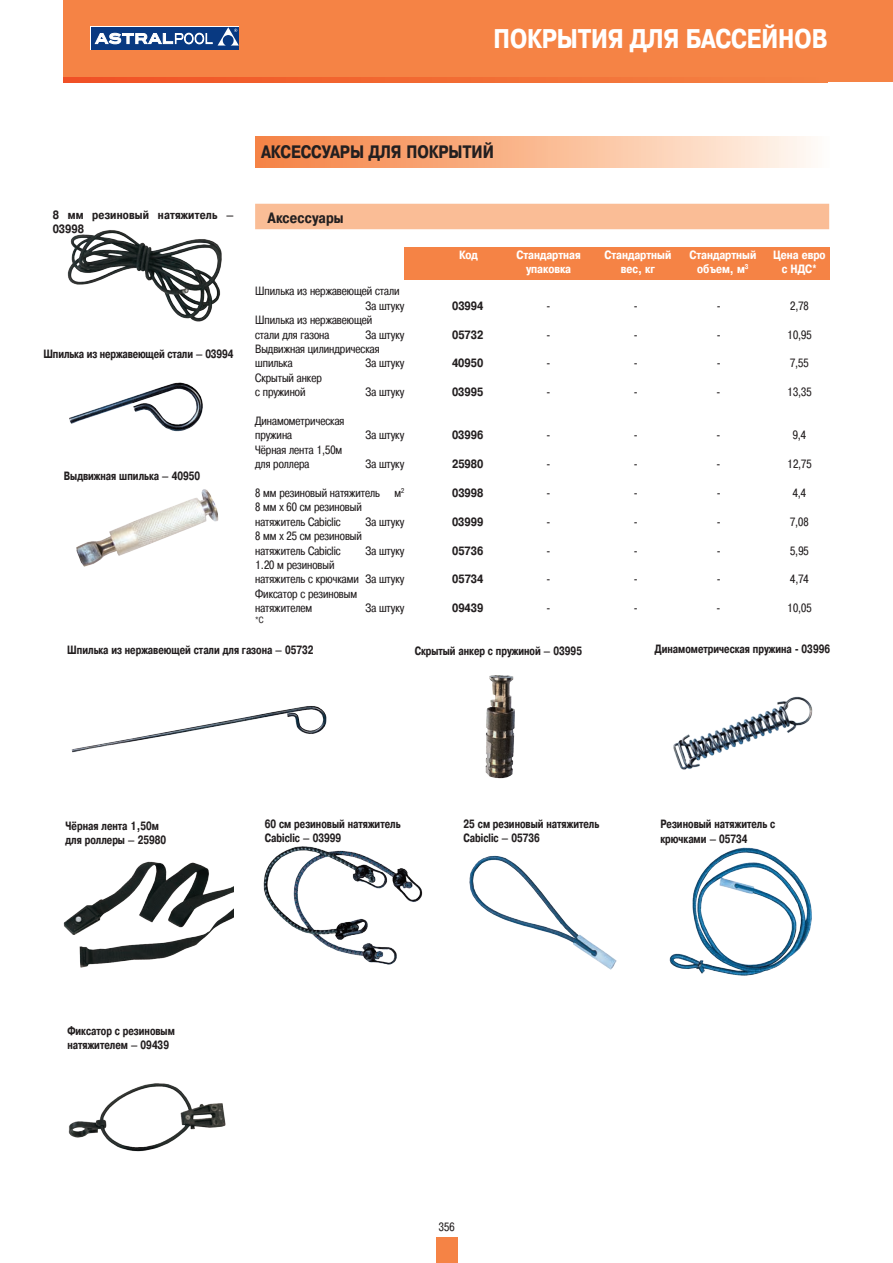
<style>
.page{position:relative;width:893px;height:1263px;background:#fff}
.page>*{position:absolute;margin:0;border:0;box-sizing:border-box;transform-origin:0 0}
.t1{font:700 27px "Pragmatica Cond C";color:#fff}
.t2{font:700 18px "Pragmatica Cond C";color:#231f20}
.t3{font:700 15px "Pragmatica Cond C";letter-spacing:.01em;color:#231f20}
.t4{font:12px/14.4px "Pragmatica Cond C";color:#231f20}
.t5{font:700 12px/14.4px "Pragmatica Cond C";color:#231f20;scale:.91 1}
.t6{font:700 12px/14.4px "Pragmatica Cond C";color:#231f20}
.t7{font:700 12px "Pragmatica Cond C";color:#fff}
.t8{font:9px "Pragmatica Cond C";color:#231f20}
</style>
<div class="page">
<div style="left:436px;top:1237px;width:21px;height:26px;background:#f58345"></div>
<div style="left:64px;top:0;width:829px;height:77px;background:#f58345"></div>
<div style="left:827px;top:74px;width:66px;height:8px;background:#f58345"></div>
<svg style="left:64px;top:78px;width:763px;height:4px"></svg>
<div style="left:91px;top:27px;width:148px;height:23px;background:#083981"></div>
<svg style="left:95px;top:27px;width:144px;height:19px"></svg>
<div style="left:255px;top:204px;width:574px;height:25px;background:#fabd96"></div>
<img style="left:485px;top:675px;width:30px;height:104px">
<img style="left:263px;top:846px;width:160px;height:119px">
<img style="left:669px;top:847px;width:143px;height:129px">
<img style="left:68px;top:1083px;width:158px;height:69px">
<img style="left:469px;top:855px;width:148px;height:115px">
<img style="left:71px;top:706px;width:256px;height:47px">
<img style="left:64px;top:861px;width:170px;height:107px">
<img style="left:673px;top:696px;width:140px;height:74px">
<img style="left:67px;top:230px;width:155px;height:92px">
<img style="left:69px;top:382px;width:134px;height:50px">
<img style="left:76px;top:489px;width:143px;height:78px">
<div style="left:404px;top:247px;width:425px;height:33px;background:#f58345"></div>
<div style="left:255px;top:137px;width:574px;height:30px;background:linear-gradient(to right,#f57f3e,#fff9f0)"></div>
<h1 class="t1" style="left:493px;top:24px;width:336px">ПОКРЫТИЯ ДЛЯ БАССЕЙНОВ</h1>
<p class="t6" style="left:53px;top:207px;width:183px">8 мм резиновый натяжитель –<br>03998</p>
<p class="t5" style="left:43px;top:347px;width:210px">Шпилька из нержавеющей стали – 03994</p>
<p class="t5" style="left:64px;top:469px;width:151px">Выдвижная шпилька – 40950</p>
<h2 class="t2" style="left:261px;top:142px;width:234px">АКСЕССУАРЫ ДЛЯ ПОКРЫТИЙ</h2>
<p class="t3" style="left:268px;top:209px;width:77px">Аксессуары</p>
<p class="t4" style="left:365px;top:284px;width:40px;text-indent:-110px">Шпилька из нержавеющей стали<br>За штуку</p>
<p class="t7" style="left:459px;top:248px;width:20px">Код</p>
<p class="t7" style="left:516px;top:248px;width:66px">Стандартная</p>
<p class="t7" style="left:604px;top:248px;width:68px">Стандартный</p>
<p class="t7" style="left:689px;top:248px;width:68px">Стандартный</p>
<p class="t7" style="left:773px;top:248px;width:54px">Цена евро</p>
<p class="t7" style="left:526px;top:262px;width:46px">упаковка</p>
<p class="t7" style="left:621px;top:262px;width:35px">вес, кг</p>
<p class="t7" style="left:697px;top:262px;width:53px">объем, м<sup>3</sup></p>
<p class="t7" style="left:782px;top:262px;width:37px">с НДС*</p>
<p class="t6" style="left:452px;top:298px;width:33px">03994</p>
<p class="t4" style="left:547px;top:298px;width:5px">-</p>
<p class="t4" style="left:634px;top:298px;width:5px">-</p>
<p class="t4" style="left:717px;top:298px;width:5px">-</p>
<p class="t4" style="left:790px;top:298px;width:20px">2,78</p>
<p class="t4" style="left:255px;top:313px;width:119px">Шпилька из нержавеющей стали для газона</p>
<p class="t4" style="left:365px;top:327px;width:40px">За штуку</p>
<p class="t6" style="left:452px;top:327px;width:33px">05732</p>
<p class="t4" style="left:547px;top:327px;width:5px">-</p>
<p class="t4" style="left:634px;top:327px;width:5px">-</p>
<p class="t4" style="left:717px;top:327px;width:5px">-</p>
<p class="t4" style="left:787px;top:327px;width:26px">10,95</p>
<p class="t4" style="left:255px;top:342px;width:126px">Выдвижная цилиндрическая шпилька</p>
<p class="t4" style="left:365px;top:356px;width:40px">За штуку</p>
<p class="t6" style="left:452px;top:356px;width:33px">40950</p>
<p class="t4" style="left:547px;top:356px;width:5px">-</p>
<p class="t4" style="left:634px;top:356px;width:5px">-</p>
<p class="t4" style="left:717px;top:356px;width:5px">-</p>
<p class="t4" style="left:790px;top:356px;width:20px">7,55</p>
<p class="t4" style="left:255px;top:370px;width:68px">Скрытый анкер с пружиной</p>
<p class="t4" style="left:255px;top:414px;width:91px">Динамометрическая пружина</p>
<p class="t4" style="left:365px;top:385px;width:40px">За штуку</p>
<p class="t6" style="left:452px;top:385px;width:33px">03995</p>
<p class="t4" style="left:547px;top:385px;width:5px">-</p>
<p class="t4" style="left:634px;top:385px;width:5px">-</p>
<p class="t4" style="left:717px;top:385px;width:5px">-</p>
<p class="t4" style="left:787px;top:385px;width:26px">13,35</p>
<p class="t4" style="left:365px;top:428px;width:40px">За штуку</p>
<p class="t6" style="left:452px;top:428px;width:33px">03996</p>
<p class="t4" style="left:547px;top:428px;width:5px">-</p>
<p class="t4" style="left:634px;top:428px;width:5px">-</p>
<p class="t4" style="left:717px;top:428px;width:5px">-</p>
<p class="t4" style="left:793px;top:428px;width:15px">9,4</p>
<p class="t4" style="left:255px;top:442px;width:89px">Чёрная лента 1,50м для роллера</p>
<p class="t4" style="left:365px;top:457px;width:40px">За штуку</p>
<p class="t6" style="left:452px;top:457px;width:33px">25980</p>
<p class="t4" style="left:547px;top:457px;width:5px">-</p>
<p class="t4" style="left:634px;top:457px;width:5px">-</p>
<p class="t4" style="left:717px;top:457px;width:5px">-</p>
<p class="t4" style="left:787px;top:457px;width:26px">12,75</p>
<p class="t4" style="left:255px;top:486px;width:151px">8 мм резиновый натяжитель м<sup>2</sup></p>
<p class="t6" style="left:452px;top:486px;width:33px">03998</p>
<p class="t4" style="left:547px;top:486px;width:5px">-</p>
<p class="t4" style="left:634px;top:486px;width:5px">-</p>
<p class="t4" style="left:717px;top:486px;width:5px">-</p>
<p class="t4" style="left:793px;top:486px;width:15px">4,4</p>
<p class="t4" style="left:255px;top:500px;width:108px">8 мм x 60 см резиновый натяжитель Cabiclic</p>
<p class="t4" style="left:365px;top:514px;width:40px">За штуку</p>
<p class="t6" style="left:452px;top:514px;width:33px">03999</p>
<p class="t4" style="left:547px;top:514px;width:5px">-</p>
<p class="t4" style="left:634px;top:514px;width:5px">-</p>
<p class="t4" style="left:717px;top:514px;width:5px">-</p>
<p class="t4" style="left:790px;top:514px;width:20px">7,08</p>
<p class="t4" style="left:255px;top:529px;width:108px">8 мм x 25 см резиновый натяжитель Cabiclic</p>
<p class="t4" style="left:365px;top:543px;width:40px">За штуку</p>
<p class="t6" style="left:452px;top:543px;width:33px">05736</p>
<p class="t4" style="left:547px;top:543px;width:5px">-</p>
<p class="t4" style="left:634px;top:543px;width:5px">-</p>
<p class="t4" style="left:717px;top:543px;width:5px">-</p>
<p class="t4" style="left:790px;top:543px;width:20px">5,95</p>
<p class="t4" style="left:255px;top:558px;width:151px">1.20 м резиновый<br>натяжитель с крючками За штуку</p>
<p class="t6" style="left:452px;top:572px;width:33px">05734</p>
<p class="t4" style="left:547px;top:572px;width:5px">-</p>
<p class="t4" style="left:634px;top:572px;width:5px">-</p>
<p class="t4" style="left:717px;top:572px;width:5px">-</p>
<p class="t4" style="left:790px;top:572px;width:20px">4,74</p>
<p class="t4" style="left:255px;top:586px;width:103px">Фиксатор с резиновым натяжителем</p>
<p class="t8" style="left:255px;top:615px;width:10px">*C</p>
<p class="t4" style="left:365px;top:601px;width:40px">За штуку</p>
<p class="t6" style="left:452px;top:601px;width:33px">09439</p>
<p class="t4" style="left:547px;top:601px;width:5px">-</p>
<p class="t4" style="left:634px;top:601px;width:5px">-</p>
<p class="t4" style="left:717px;top:601px;width:5px">-</p>
<p class="t4" style="left:787px;top:601px;width:26px">10,05</p>
<p class="t5" style="left:67px;top:643px;width:272px">Шпилька из нержавеющей стали для газона – 05732</p>
<p class="t5" style="left:655px;top:642px;width:194px">Динамометрическая пружина - 03996</p>
<p class="t5" style="left:415px;top:644px;width:185px">Скрытый анкер с пружиной – 03995</p>
<p class="t5" style="left:65px;top:818px;width:112px">Чёрная лента 1,50м для роллеры – 25980</p>
<p class="t5" style="left:67px;top:1024px;width:120px">Фиксатор с резиновым натяжителем – 09439</p>
<p class="t5" style="left:265px;top:816px;width:151px">60 см резиновый натяжитель<br>Cabiclic – 03999</p>
<p class="t5" style="left:660px;top:817px;width:128px">Резиновый натяжитель с крючками – 05734</p>
<p class="t5" style="left:464px;top:816px;width:151px">25 см резиновый натяжитель<br>Cabiclic – 05736</p>
<p class="t4" style="left:439px;top:1220px;width:17px">356</p>
</div>
